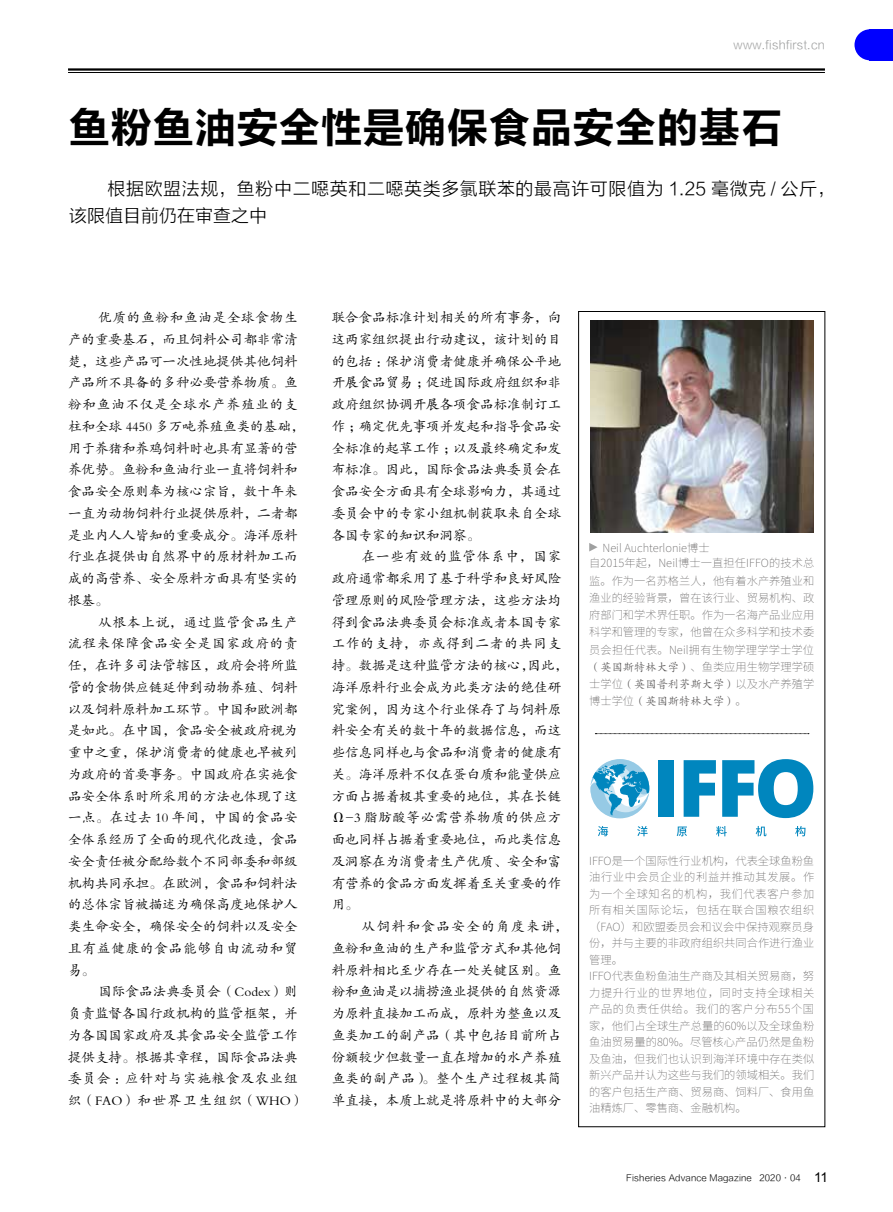
<style>
.page{position:relative;width:893px;height:1212px;background:#fff}
.page>*{position:absolute;margin:0;border:0;box-sizing:border-box;transform-origin:0 0}
.t1{font:42px "FZLTCHJW GB1 0";color:#000}
.t2{font:18px/27px "FZLTXHK";letter-spacing:.03em;color:#000}
.t3{font:13.5px/21.8px "FZKTJW GB1 0";color:#000}
.t4{font:12px "FZLTXHK";color:#9fa0a0}
.t5{font:200 11.25px/16.5px "Source Han Sans CN";letter-spacing:.005em;color:#595757}
.t6{font:11.25px "FZKTJW GB1 0";color:#595757}
.t7{font:9px "FZLTXHK";color:#000}
.s1{font-family:"FZKTJW GB1 0";font-weight:400}
.s2{font-family:"Source Han Sans CN";font-weight:200}
.s3{font-family:"Arial";font-size:13.5px}
</style>
<div class="page">
<hr style="left:68px;top:68px;width:757px;height:3px;background:#000">
<hr style="left:68px;top:72px;width:757px;height:1px;background:#000">
<div style="left:869px;top:29px;width:24px;height:31px;background:#00f"></div>
<div style="left:854px;top:29px;width:31px;height:31px;background:#00f;border-radius:50%"></div>
<div style="left:578px;top:311px;width:247px;height:816px;border:1px solid #000"></div>
<img style="left:590px;top:320px;width:223px;height:213px">
<svg style="left:589px;top:543px;width:9px;height:8px"></svg>
<div style="left:658px;top:760px;width:16px;height:57px;background:#0086be"></div>
<svg style="left:684px;top:760px;width:32px;height:57px"></svg>
<svg style="left:722px;top:759px;width:91px;height:59px"></svg>
<svg style="left:590px;top:759px;width:59px;height:59px"></svg>
<svg style="left:598px;top:826px;width:10px;height:10px"></svg>
<svg style="left:637px;top:826px;width:11px;height:10px"></svg>
<svg style="left:677px;top:826px;width:10px;height:10px"></svg>
<svg style="left:716px;top:826px;width:11px;height:10px"></svg>
<svg style="left:756px;top:826px;width:10px;height:10px"></svg>
<svg style="left:795px;top:826px;width:10px;height:10px"></svg>
<svg style="left:595px;top:733px;width:214px;height:1px"></svg>
<p class="t4" style="left:734px;top:39px;width:93px">www.fishfirst.cn</p>
<h1 class="t1" style="left:68px;top:105px;width:716px">鱼粉鱼油安全性是确保食品安全的基石</h1>
<h2 class="t2" style="left:69px;top:176px;width:768px;text-indent:38px">根据欧盟法规，鱼粉中二噁英和二噁英类多氯联苯的最高许可限值为 1.25 毫微克 / 公斤，该限值目前仍在审查之中</h2>
<p class="t3" style="left:68px;top:307px;width:238px;text-indent:30px">优质的鱼粉和鱼油是全球食物生产的重要基石，而且饲料公司都非常清楚，这些产品可一次性地提供其他饲料产品所不具备的多种必要营养物质。鱼粉和鱼油不仅是全球水产养殖业的支柱和全球 4450 多万吨养殖鱼类的基础，用于养猪和养鸡饲料时也具有显著的营养优势。鱼粉和鱼油行业一直将饲料和食品安全原则奉为核心宗旨，数十年来一直为动物饲料行业提供原料，二者都是业内人人皆知的重要成分。海洋原料行业在提供由自然界中的原材料加工而成的高营养、安全原料方面具有坚实的根基。</p>
<p class="t3" style="left:68px;top:611px;width:231px;text-align:justify;text-indent:30px">从根本上说，通过监管食品生产流程来保障食品安全是国家政府的责任，在许多司法管辖区，政府会将所监管的食物供应链延伸到动物养殖、饲料以及饲料原料加工环节。中国和欧洲都是如此。在中国，食品安全被政府视为重中之重，保护消费者的健康也早被列为政府的首要事务。中国政府在实施食品安全体系时所采用的方法也体现了这一点。在过去 10 年间，中国的食品安全体系经历了全面的现代化改造，食品安全责任被分配给数个不同部委和部级机构共同承担。在欧洲，食品和饲料法的总体宗旨被描述为确保高度地保护人类生命安全，确保安全的饲料以及安全且有益健康的食品能够自由流动和贸易。</p>
<p class="t3" style="left:68px;top:981px;width:238px;text-indent:30px">国际食品法典委员会（Codex）则负责监督各国行政机构的监管框架，并为各国国家政府及其食品安全监管工作提供支持。根据其章程，国际食品法典委员会：应针对与实施粮食及农业组织（FAO）和世界卫生组织（WHO）</p>
<p class="t3" style="left:332px;top:307px;width:231px;text-align:justify">联合食品标准计划相关的所有事务，向这两家组织提出行动建议，该计划的目的包括：保护消费者健康并确保公平地开展食品贸易；促进国际政府组织和非政府组织协调开展各项食品标准制订工作；确定优先事项并发起和指导食品安全标准的起草工作；以及最终确定和发布标准。因此，国际食品法典委员会在食品安全方面具有全球影响力，其通过委员会中的专家小组机制获取来自全球各国专家的知识和洞察。</p>
<p class="t3" style="left:332px;top:546px;width:238px;text-indent:30px">在一些有效的监管体系中，国家政府通常都采用了基于科学和良好风险管理原则的风险管理方法，这些方法均得到食品法典委员会标准或者本国专家工作的支持，亦或得到二者的共同支持。数据是这种监管方法的核心，因此，海洋原料行业会成为此类方法的绝佳研究案例，因为这个行业保存了与饲料原料安全有关的数十年的数据信息，而这些信息同样也与食品和消费者的健康有关。海洋原料不仅在蛋白质和能量供应方面占据着极其重要的地位，其在长链<br>Ω-3 脂肪酸等必需营养物质的供应方面也同样占据着重要地位，而此类信息及洞察在为消费者生产优质、安全和富有营养的食品方面发挥着至关重要的作用。</p>
<p class="t3" style="left:332px;top:916px;width:238px;text-indent:30px">从饲料和食品安全的角度来讲，鱼粉和鱼油的生产和监管方式和其他饲料原料相比至少存在一处关键区别。鱼粉和鱼油是以捕捞渔业提供的自然资源为原料直接加工而成，原料为整鱼以及鱼类加工的副产品（其中包括目前所占份额较少但数量一直在增加的水产养殖鱼类的副产品）。整个生产过程极其简单直接，本质上就是将原料中的大部分</p>
<p class="t5" style="left:589px;top:541px;width:227px;line-height:15px;text-indent:13px">Neil Auchterlonie博士<br>自2015年起，Neil博士一直担任IFFO的技术总</p>
<p class="t5" style="left:589px;top:572px;width:226px;line-height:17.2px;text-align:justify">监。作为一名苏格兰人，他有着水产养殖业和渔业的经验背景，曾在该行业、贸易机构、政府部门和学术界任职。作为一名海产品业应用科学和管理的专家，他曾在众多科学和技术委员会担任代表。Neil拥有生物学理学学士学位<span class="s1">（英国斯特林大学）</span>、鱼类应用生物学理学硕士学位<span class="s1">（英国普利茅斯大学）</span>以及水产养殖学</p>
<p class="t6" style="left:589px;top:695px;width:159px"><span class="s2">博士学位</span>（英国斯特林大学）<span class="s2">。</span></p>
<p class="t5" style="left:589px;top:852px;width:227px">IFFO是一个国际性行业机构，代表全球鱼粉鱼油行业中会员企业的利益并推动其发展。作为一个全球知名的机构，我们代表客户参加所有相关国际论坛，包括在联合国粮农组织（FAO）和欧盟委员会和议会中保持观察员身份，并与主要的非政府组织共同合作进行渔业管理。<br>IFFO代表鱼粉鱼油生产商及其相关贸易商，努力提升行业的世界地位，同时支持全球相关产品的负责任供给。我们的客户分布55个国家，他们占全球生产总量的60%以及全球鱼粉鱼油贸易量的80%。尽管核心产品仍然是鱼粉及鱼油，但我们也认识到海洋环境中存在类似新兴产品并认为这些与我们的领域相关。我们的客户包括生产商、贸易商、饲料厂、食用鱼油精炼厂、零售商、金融机构。</p>
<p class="t7" style="left:626px;top:1173px;width:203px">Fisheries Advance Magazine 2020·04 <span class="s3">11</span></p>
</div>
